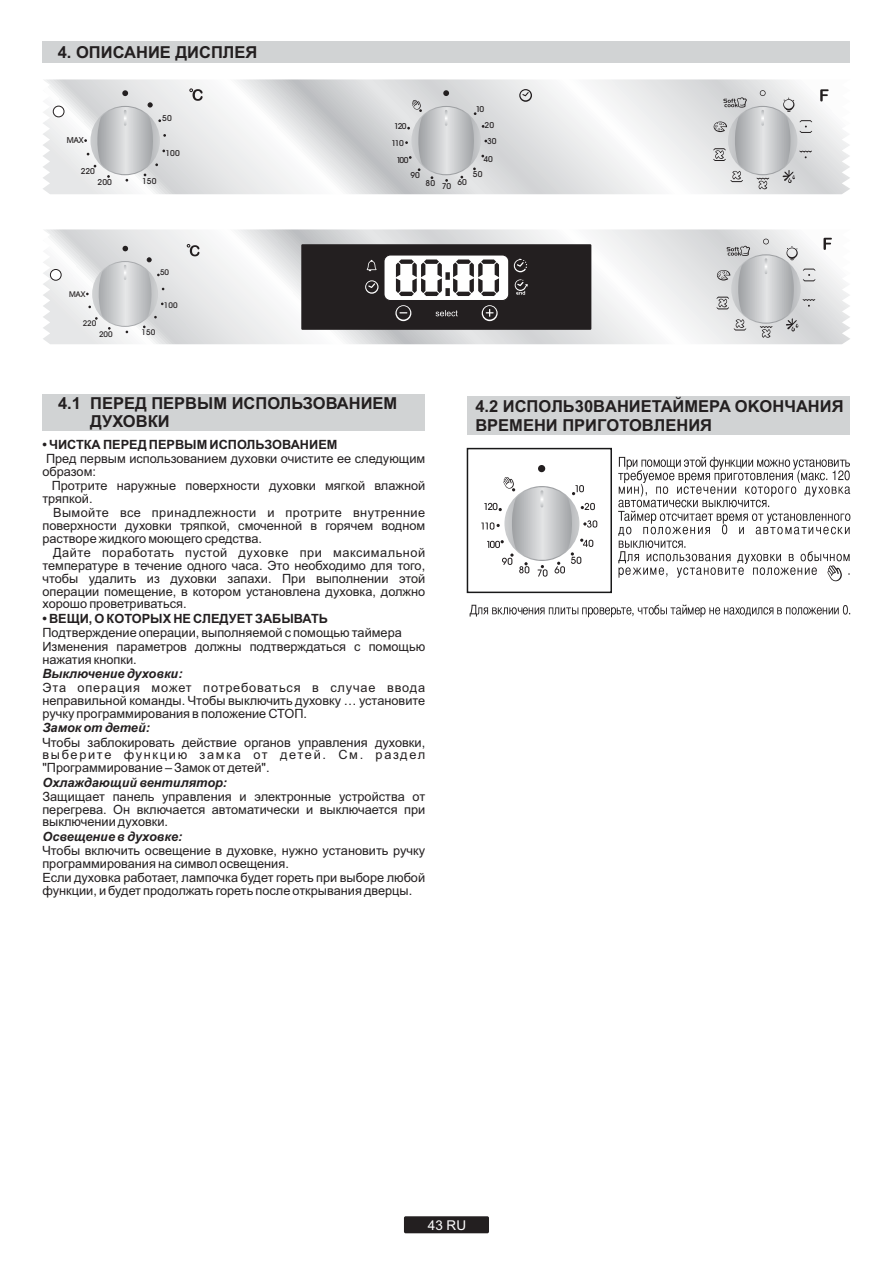
<style>
.page{position:relative;width:893px;height:1263px;background:#fff}
.page>*{position:absolute;margin:0;border:0;box-sizing:border-box;transform-origin:0 0}
.t1{font:700 16.5px/18.5px "Arial";color:#231f20}
.t2{font:13.5px "Arial";color:#fff}
.t3{font:12.75px/12.8px "Arial";color:#231f20}
.t4{font:italic 700 12.75px "Arial";color:#231f20}
.t5{font:700 12.75px "Arial";color:#231f20}
.t6{font:500 8.25px/17.7px "Avant Garde IT Cby BT";color:#231f20;text-align:center}
.t7{font:500 7.95px "Avant Garde IT Cby BT";color:#231f20}
</style>
<div class="page">
<div style="left:42px;top:42px;width:808px;height:21px;background:#d1d3d4"></div>
<div style="left:404px;top:1216px;width:85px;height:17px;background:#231f20;border-radius:2px"></div>
<svg style="left:43px;top:79px;width:807px;height:115px"></svg>
<svg style="left:519px;top:89px;width:13px;height:13px"></svg>
<svg style="left:122px;top:90px;width:6px;height:6px"></svg>
<svg style="left:189px;top:88px;width:14px;height:13px"></svg>
<svg style="left:820px;top:89px;width:8px;height:12px"></svg>
<svg style="left:84px;top:103px;width:82px;height:79px"></svg>
<svg style="left:405px;top:90px;width:82px;height:92px"></svg>
<svg style="left:713px;top:90px;width:99px;height:100px"></svg>
<div style="left:53px;top:106px;width:11px;height:11px;background:#fff;border-radius:50%"></div>
<div style="left:53px;top:106px;width:11px;height:11px;border:1px solid #231f20;border-radius:50%"></div>
<svg style="left:43px;top:229px;width:807px;height:115px"></svg>
<div style="left:50px;top:269px;width:11px;height:11px;background:#fff;border-radius:50%"></div>
<div style="left:50px;top:269px;width:11px;height:11px;border:1px solid #231f20;border-radius:50%"></div>
<svg style="left:123px;top:246px;width:5px;height:5px"></svg>
<svg style="left:187px;top:244px;width:12px;height:12px"></svg>
<svg style="left:86px;top:258px;width:78px;height:75px"></svg>
<svg style="left:301px;top:244px;width:290px;height:86px"></svg>
<svg style="left:823px;top:238px;width:9px;height:12px"></svg>
<svg style="left:716px;top:239px;width:99px;height:99px"></svg>
<div style="left:42px;top:394px;width:383px;height:37px;background:#d1d3d4"></div>
<svg style="left:470px;top:605px;width:380px;height:12px"></svg>
<div style="left:467px;top:396px;width:383px;height:38px;background:#d1d3d4"></div>
<svg style="left:618px;top:457px;width:232px;height:124px"></svg>
<div style="left:538px;top:465px;width:7px;height:7px;background:#231f20;border-radius:50%"></div>
<div style="left:467px;top:448px;width:145px;height:145px;border:2px solid #181819"></div>
<svg style="left:481px;top:477px;width:116px;height:100px"></svg>
<p class="t1" style="left:58px;top:45px;width:201px">4. ОПИСАНИЕ ДИСПЛЕЯ</p>
<p class="t6" style="left:67px;top:133px;width:18px">MAX</p>
<p class="t6" style="left:81px;top:163px;width:16px">220</p>
<p class="t6" style="left:162px;top:110px;width:11px">50</p>
<p class="t6" style="left:165px;top:145px;width:16px">100</p>
<p class="t6" style="left:98px;top:174px;width:16px">200</p>
<p class="t6" style="left:142px;top:173px;width:16px">150</p>
<p class="t7" style="left:69px;top:291px;width:18px">MAX</p>
<p class="t7" style="left:160px;top:269px;width:11px">50</p>
<p class="t7" style="left:164px;top:303px;width:15px">100</p>
<p class="t7" style="left:83px;top:321px;width:15px">220</p>
<p class="t7" style="left:99px;top:331px;width:15px">200</p>
<p class="t7" style="left:142px;top:330px;width:15px">150</p>
<p class="t6" style="left:394px;top:118px;width:14px">120</p>
<p class="t6" style="left:391px;top:135px;width:14px">110</p>
<p class="t6" style="left:396px;top:152px;width:14px">100</p>
<p class="t6" style="left:476px;top:102px;width:10px">10</p>
<p class="t6" style="left:484px;top:118px;width:11px">20</p>
<p class="t6" style="left:483px;top:133px;width:15px">30<br>40</p>
<p class="t6" style="left:473px;top:166px;width:11px">50</p>
<p class="t6" style="left:410px;top:167px;width:11px">90</p>
<p class="t6" style="left:426px;top:175px;width:11px">80</p>
<p class="t6" style="left:457px;top:174px;width:11px">60</p>
<p class="t6" style="left:442px;top:178px;width:11px">70</p>
<p class="t1" style="left:90px;top:395px;width:309px;text-indent:-32px">4.1 ПЕРЕД ПЕРВЫМ ИСПОЛЬЗОВАНИЕМ<br>ДУХОВКИ</p>
<p class="t5" style="left:42px;top:440px;width:296px">• ЧИСТКА ПЕРЕД ПЕРВЫМ ИСПОЛЬЗОВАНИЕМ</p>
<p class="t3" style="left:42px;top:454px;width:384px">Пред первым использованием духовки очистите ее следующим образом:</p>
<p class="t3" style="left:42px;top:481px;width:384px;text-indent:9px">Протрите наружные поверхности духовки мягкой влажной тряпкой.</p>
<p class="t3" style="left:42px;top:508px;width:384px;text-align:justify;text-indent:11px">Вымойте все принадлежности и протрите внутренние поверхности духовки тряпкой, смоченной в горячем водном растворе жидкого моющего средства.</p>
<p class="t3" style="left:42px;top:548px;width:384px;text-align:justify;text-indent:11px">Дайте поработать пустой духовке при максимальной температуре в течение одного часа. Это необходимо для того, чтобы удалить из духовки запахи. При выполнении этой операции помещение, в котором установлена духовка, должно хорошо проветриваться.</p>
<p class="t5" style="left:42px;top:614px;width:287px">• ВЕЩИ, О КОТОРЫХ НЕ СЛЕДУЕТ ЗАБЫВАТЬ</p>
<p class="t3" style="left:42px;top:627px;width:384px;line-height:14.2px">Подтверждение операции, выполняемой с помощью таймера<br>Изменения параметров должны подтверждаться с помощью</p>
<p class="t3" style="left:42px;top:654px;width:96px">нажатия кнопки.</p>
<p class="t4" style="left:42px;top:669px;width:142px">Выключение духовки:</p>
<p class="t3" style="left:42px;top:683px;width:384px;text-align:justify">Эта операция может потребоваться в случае ввода неправильной команды. Чтобы выключить духовку … установите ручку программирования в положение СТОП.</p>
<p class="t4" style="left:42px;top:723px;width:109px">Замок от детей:</p>
<p class="t3" style="left:42px;top:737px;width:384px;text-align:justify">Чтобы заблокировать действие органов управления духовки, выберите функцию замка от детей. См. раздел "Программирование – Замок от детей".</p>
<p class="t4" style="left:42px;top:777px;width:186px">Охлаждающий вентилятор:</p>
<p class="t3" style="left:42px;top:791px;width:384px;text-align:justify">Защищает панель управления и электронные устройства от перегрева. Он включается автоматически и выключается при выключении духовки.</p>
<p class="t4" style="left:42px;top:832px;width:141px">Освещение в духовке:</p>
<p class="t3" style="left:42px;top:845px;width:384px">Чтобы включить освещение в духовке, нужно установить ручку программирования на символ освещения.</p>
<p class="t3" style="left:42px;top:872px;width:384px">Если духовка работает, лампочка будет гореть при выборе любой функции, и будет продолжать гореть после открывания дверцы.</p>
<p class="t1" style="left:475px;top:399px;width:370px">4.2 ИCΠΟЛЬ30BAHИETAЙMEPA OKOHЧAHИЯ<br>BPEMEHИ ПPИГOTOBЛEHИЯ</p>
<p class="t2" style="left:428px;top:1220px;width:40px">43 RU</p>
</div>
